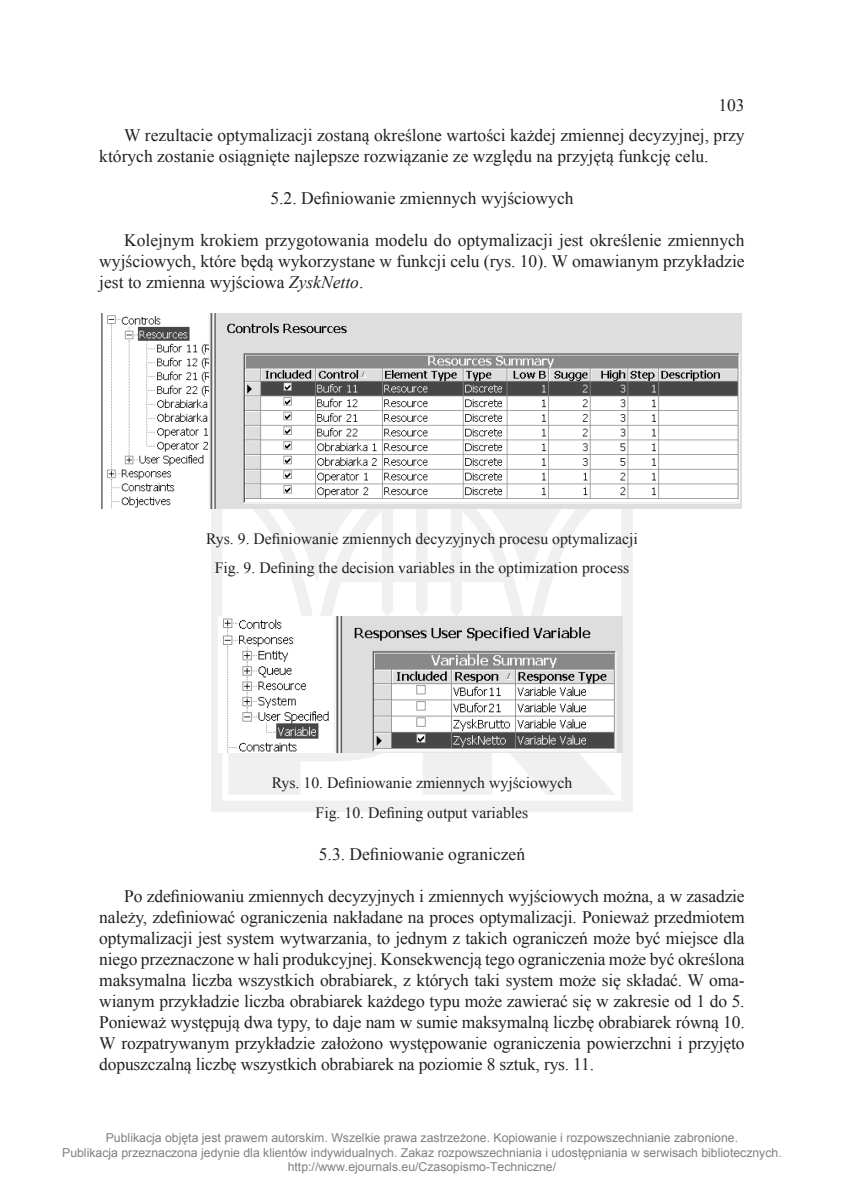
<style>
.page{position:relative;width:844px;height:1191px;background:#fff}
.page>*{position:absolute;margin:0;border:0;box-sizing:border-box;transform-origin:0 0}
.tekst_cz{font:17.5px/21px "Times New Roman";color:#231f20;text-align:justify}
.tytuł_rozdz__1{font:17.5px "Times New Roman";color:#231f20}
.ryc__cz{font:15.75px "Times New Roman";color:#231f20}
.t1{font:12.25px/14.7px "Arial";color:#808080;text-align:center}
.s1{font-style:italic}
</style>
<div class="page">
<svg style="left:211px;top:508px;width:421px;height:304px"></svg>
<img style="left:101px;top:313px;width:640px;height:195px">
<img style="left:218px;top:616px;width:404px;height:136px">
<p class="tekst_cz" style="left:124px;top:90px;width:621px;line-height:29.8px;text-align:right">103<br>W rezultacie optymalizacji zostaną określone wartości każdej zmiennej decyzyjnej, przy</p>
<p class="tekst_cz" style="left:99px;top:145px;width:610px">których zostanie osiągnięte najlepsze rozwiązanie ze względu na przyjętą funkcję celu.</p>
<p class="tytuł_rozdz__1" style="left:270px;top:186px;width:304px">5.2. Definiowanie zmiennych wyjściowych</p>
<p class="tekst_cz" style="left:99px;top:229px;width:646px;text-indent:25px">Kolejnym krokiem przygotowania modelu do optymalizacji jest określenie zmiennych wyjściowych, które będą wykorzystane w funkcji celu (rys. 10). W omawianym przykładzie jest to zmienna wyjściowa <span class="s1">ZyskNetto</span>.</p>
<p class="ryc__cz" style="left:206px;top:528px;width:433px">Rys. 9. Definiowanie zmiennych decyzyjnych procesu optymalizacji</p>
<p class="ryc__cz" style="left:215px;top:557px;width:416px">Fig. 9. Defining the decision variables in the optimization process</p>
<p class="ryc__cz" style="left:271px;top:772px;width:302px">Rys. 10. Definiowanie zmiennych wyjściowych</p>
<p class="ryc__cz" style="left:315px;top:802px;width:214px">Fig. 10. Defining output variables</p>
<p class="tytuł_rozdz__1" style="left:319px;top:842px;width:208px">5.3. Definiowanie ograniczeń</p>
<p class="tekst_cz" style="left:99px;top:885px;width:646px;text-indent:25px">Po zdefiniowaniu zmiennych decyzyjnych i zmiennych wyjściowych można, a w zasadzie należy, zdefiniować ograniczenia nakładane na proces optymalizacji. Ponieważ przedmiotem optymalizacji jest system wytwarzania, to jednym z takich ograniczeń może być miejsce dla niego przeznaczone w hali produkcyjnej. Konsekwencją tego ograniczenia może być określona maksymalna liczba wszystkich obrabiarek, z których taki system może się składać. W oma&shy;wianym przykładzie liczba obrabiarek każdego typu może zawierać się w zakresie od 1 do 5.<br>Ponieważ występują dwa typy, to daje nam w sumie maksymalną liczbę obrabiarek równą 10.<br>W rozpatrywanym przykładzie założono występowanie ograniczenia powierzchni i przyjęto dopuszczalną liczbę wszystkich obrabiarek na poziomie 8 sztuk, rys. 11.</p>
<p class="t1" style="left:62px;top:1130px;width:721px">Publikacja objęta jest prawem autorskim. Wszelkie prawa zastrzeżone. Kopiowanie i rozpowszechnianie zabronione.<br>Publikacja przeznaczona jedynie dla klientów indywidualnych. Zakaz rozpowszechniania i udostępniania w serwisach bibliotecznych. http://www.ejournals.eu/Czasopismo-Techniczne/</p>
</div>
